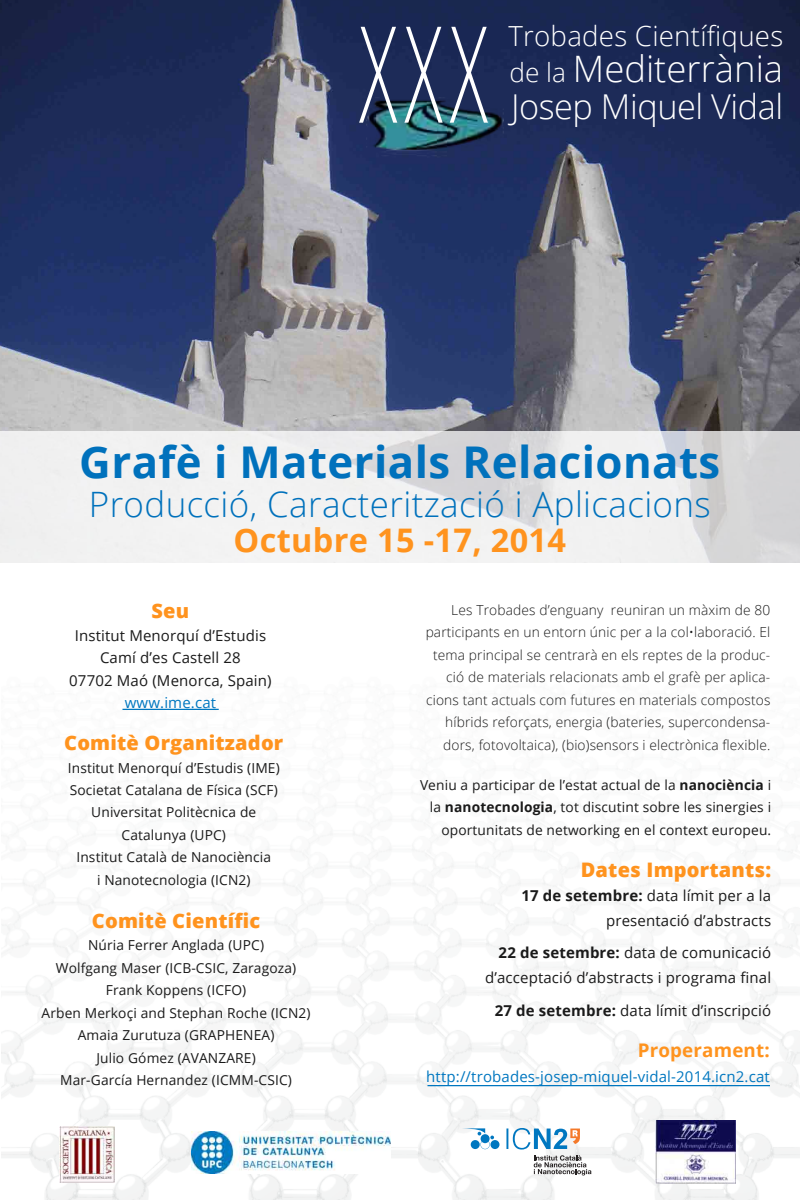
<style>
.page{position:relative;width:800px;height:1200px;background:#fff}
.page>*{position:absolute;margin:0;border:0;box-sizing:border-box;transform-origin:0 0}
.t1{font:300 134.25px "Open Sans";color:#fff;scale:.53 1}
.t2{font:700 43.75px "Open Sans";letter-spacing:.01em;color:#0071bc}
.t3{font:300 36.5px "Open Sans";color:#fff}
.t4{font:300 35px "Open Sans";letter-spacing:.01em;color:#0071bc}
.t5{font:300 34.25px "Open Sans";letter-spacing:-.015em;color:#fff}
.t6{font:700 32.5px "Open Sans";letter-spacing:.01em;color:#ff931e}
.t7{font:300 27.75px "Open Sans";letter-spacing:.01em;color:#fff}
.t8{font:800 20px "Open Sans";letter-spacing:.01em;color:#ff931e}
.t9{font:700 18.75px "Open Sans";letter-spacing:.01em;color:#ff931e}
.t10{font:15px/25px "Open Sans";letter-spacing:.01em;color:#1a1a1a;text-align:right}
.t11{font:15px "Open Sans";letter-spacing:.01em;color:#0077c0}
.t12{font:13.75px/22.5px "Open Sans";letter-spacing:.01em;color:#1a1a1a;text-align:center}
.t13{font:300 13.75px/22.5px "Open Sans";letter-spacing:.01em;color:#1a1a1a;text-align:right}
.s1{font-size:26.25px}
.s2{font-weight:700}
</style>
<div class="page">
<img style="left:0;top:0;width:800px;height:431px">
<svg style="left:0;top:431px;width:800px;height:131px;fill:#f0f1f0"></svg>
<img style="left:1px;top:708px;width:799px;height:492px">
<svg style="left:462px;top:1128px;width:37px;height:21px"></svg>
<svg style="left:506px;top:1128px;width:85px;height:47px"></svg>
<img style="left:656px;top:1120px;width:80px;height:63px">
<img style="left:59px;top:1127px;width:55px;height:56px">
<img style="left:191px;top:1132px;width:199px;height:42px">
<img style="left:367px;top:47px;width:136px;height:151px">
<hr style="left:122px;top:709px;width:97px;height:1px;background:#0077c0">
<hr style="left:428px;top:1085px;width:342px;height:1px;background:#0077c0">
<h1 class="t1" style="left:359px;top:-18px;width:245px">XXX</h1>
<h3 class="t7" style="left:508px;top:17px;width:276px">Trobades Científiques</h3>
<h3 class="t3" style="left:509px;top:44px;width:275px"><span class="s1">de la</span> Mediterrània</h3>
<h3 class="t5" style="left:511px;top:83px;width:274px">Josep Miquel Vidal</h3>
<h2 class="t2" style="left:79px;top:431px;width:643px">Grafè i Materials Relacionats</h2>
<h3 class="t4" style="left:89px;top:480px;width:623px">Producció, Caracterització i Aplicacions</h3>
<h3 class="t6" style="left:234px;top:517px;width:334px">Octubre 15 -17, 2014</h3>
<h3 class="t8" style="left:152px;top:596px;width:39px">Seu</h3>
<p class="t10" style="left:69px;top:624px;width:204px;line-height:22.5px;text-align:center">Institut Menorquí d’Estudis<br>Camí d’es Castell 28<br>07702 Maó (Menorca, Spain)</p>
<p class="t11" style="left:125px;top:692px;width:93px">www.ime.cat</p>
<h3 class="t8" style="left:64px;top:728px;width:221px">Comitè Organitzador</h3>
<p class="t12" style="left:68px;top:756px;width:214px">Institut Menorquí d’Estudis (IME)<br>Societat Catalana de Física (SCF)<br>Universitat Politècnica de<br>Catalunya (UPC)<br>Institut Català de Nanociència<br>i Nanotecnologia (ICN2)</p>
<h3 class="t8" style="left:92px;top:905px;width:170px">Comitè Científic</h3>
<p class="t12" style="left:42px;top:934px;width:271px">Núria Ferrer Anglada (UPC)<br>Wolfgang Maser (ICB-CSIC, Zaragoza)<br>Frank Koppens (ICFO)<br>Arben Merkoçi and Stephan Roche (ICN2)<br>Amaia Zurutuza (GRAPHENEA)<br>Julio Gómez (AVANZARE)<br>Mar-García Hernandez (ICMM-CSIC)</p>
<p class="t13" style="left:426px;top:598px;width:346px">Les Trobades d’enguany reuniran un màxim de 80 participants en un entorn únic per a la col•laboració. El tema principal se centrarà en els reptes de la produc&shy;ció de materials relacionats amb el grafè per aplica&shy;cions tant actuals com futures en materials compostos híbrids reforçats, energia (bateries, supercondensa&shy;dors, fotovoltaica), (bio)sensors i electrònica flexible.</p>
<p class="t12" style="left:420px;top:773px;width:353px;text-align:right">Veniu a participar de l’estat actual de la <span class="s2">nanociència</span> i la <span class="s2">nanotecnologia</span>, tot discutint sobre les sinergies i oportunitats de networking en el context europeu.</p>
<h3 class="t8" style="left:581px;top:855px;width:192px">Dates Importants:</h3>
<p class="t10" style="left:521px;top:883px;width:251px"><span class="s2">17 de setembre:</span> data límit per a la presentació d’abstracts</p>
<p class="t10" style="left:485px;top:940px;width:288px"><span class="s2">22 de setembre:</span> data de comunicació d’acceptació d’abstracts i programa final</p>
<p class="t10" style="left:495px;top:998px;width:278px"><span class="s2">27 de setembre:</span> data límit d’inscripció</p>
<h3 class="t9" style="left:638px;top:1037px;width:134px">Properament:</h3>
<p class="t11" style="left:426px;top:1067px;width:345px">http://trobades-josep-miquel-vidal-2014.icn2.cat</p>
</div>
